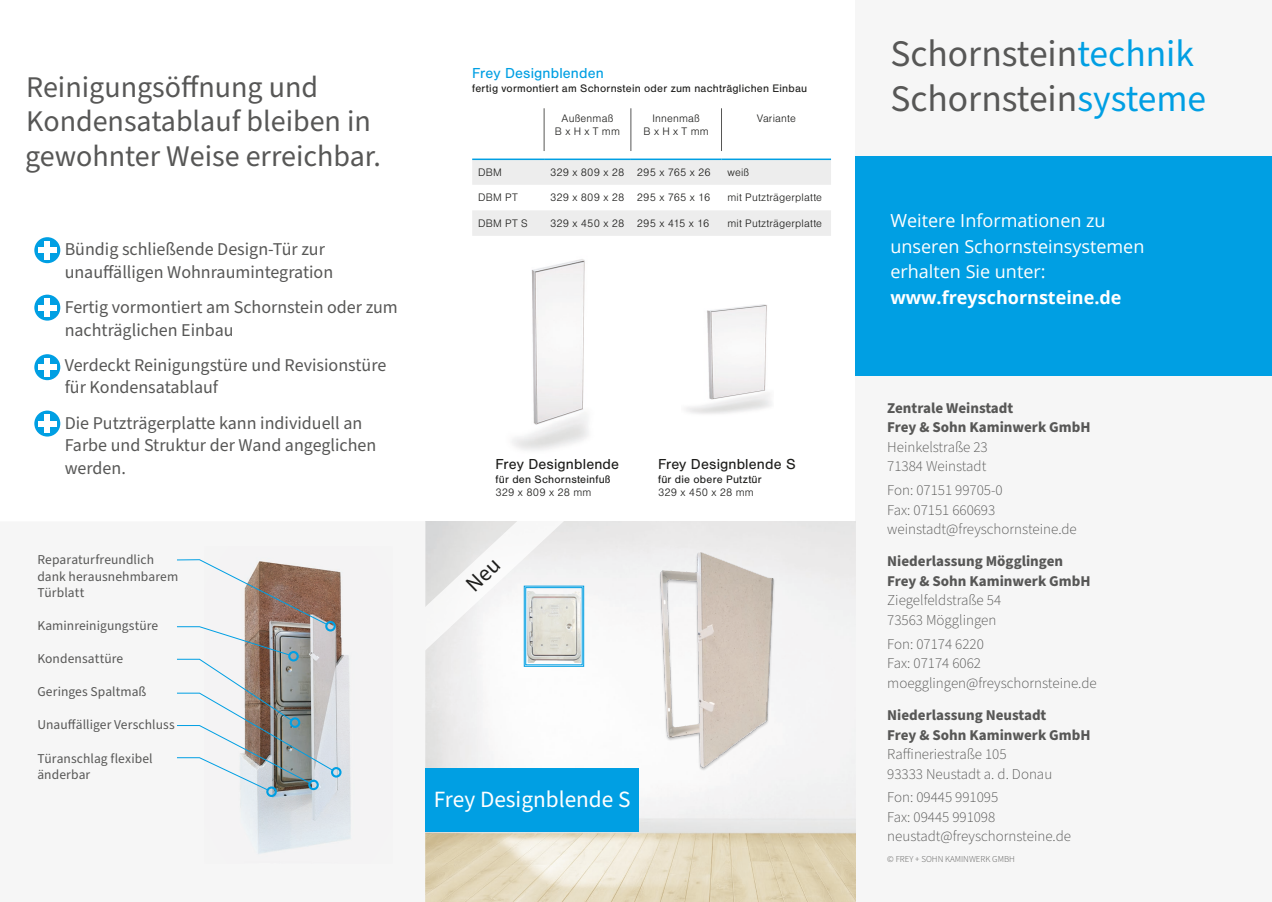
<style>
.page{position:relative;width:1272px;height:902px;background:#fff}
.page>*{position:absolute;margin:0;border:0;box-sizing:border-box;transform-origin:0 0}
.Überschrift_Titelsei{font:37.5px "Source Sans Pro";color:#575756}
.Seitenkopfzeile___bl{font:30px/34.5px "Source Sans Pro";color:#575756}
.t1{font:23.25px "Source Sans Pro";color:#fff}
.Frey_Überschriftente{font:18px/22.5px "Source Sans Pro";color:#575756}
.Abschnittstitel_Seit{font:18px/25.5px "Open Sans";color:#fff}
.Abschnittstitel_Seit-2{font:700 18px "Open Sans";color:#fff}
.Frey_Artikeltext{font:300 15px "Source Sans Pro";color:#575756}
.Frey_Artikeltext-2{font:700 15px "Source Sans Pro";color:#575756}
.Frey_Headlines_16_22{font:15px "Nimbus San";letter-spacing:.01em;color:#1d1d1b}
.Frey_Headlines_16_22-2{font:15px "Nimbus San";letter-spacing:.01em;color:#009fe3}
.Frey_Artikeltext-3{font:13.5px/16.5px "Source Sans Pro";letter-spacing:.005em;color:#575756}
.HL_mit_verzinkt{font:300 11.25px "Nimbus San";letter-spacing:.015em;color:#1d1d1b}
.Frey_Headlines_16_22-3{font:11.25px "Nimbus San";letter-spacing:.02em;color:#1d1d1b}
.Titel_1{font:300 11.25px/13.5px "Nimbus San";letter-spacing:.015em;color:#1d1d1b;text-align:center}
.Frey_Artikeltext-4{font:300 9px "Source Sans Pro";color:#575756}
.s1{color:#009fe3}
</style>
<div class="page">
<div style="left:855px;top:0;width:416px;height:901px;background:#f6f6f6"></div>
<img style="left:425px;top:521px;width:430px;height:380px">
<div style="left:0;top:521px;width:425px;height:380px;background:#f6f6f6"></div>
<img style="left:240px;top:571px;width:111px;height:283px">
<div style="left:325px;top:621px;width:11px;height:10px;border:2px solid #009fe3;border-radius:50%"></div>
<div style="left:331px;top:767px;width:10px;height:10px;border:2px solid #009fe3;border-radius:50%"></div>
<div style="left:266px;top:786px;width:11px;height:11px;border:2px solid #009fe3;border-radius:50%"></div>
<svg style="left:177px;top:559px;width:156px;height:231px"></svg>
<div style="left:290px;top:717px;width:10px;height:10px;border:2px solid #009fe3;border-radius:50%"></div>
<div style="left:855px;top:156px;width:416px;height:220px;background:#009fe3"></div>
<svg style="left:472px;top:160px;width:359px;height:76px"></svg>
<hr style="left:544px;top:108px;width:1px;height:43px;background:#575756">
<hr style="left:630px;top:108px;width:1px;height:43px;background:#575756">
<hr style="left:721px;top:108px;width:1px;height:43px;background:#575756">
<hr style="left:472px;top:158px;width:72px;height:2px;background:#009fe3">
<hr style="left:544px;top:158px;width:87px;height:2px;background:#009fe3">
<hr style="left:631px;top:158px;width:90px;height:2px;background:#009fe3">
<hr style="left:721px;top:158px;width:110px;height:2px;background:#009fe3">
<img style="left:512px;top:259px;width:77px;height:192px">
<img style="left:686px;top:304px;width:86px;height:110px">
<img style="left:597px;top:532px;width:201px;height:268px">
<div style="left:524px;top:586px;width:60px;height:80px;border:1px solid #009fe3"></div>
<div style="left:425px;top:767px;width:214px;height:64px;background:#009fe3"></div>
<div style="left:34px;top:237px;width:26px;height:26px;background:#009fe3;border-radius:50%"></div>
<div style="left:45px;top:241px;width:5px;height:18px;background:#fff"></div>
<div style="left:38px;top:247px;width:19px;height:6px;background:#fff"></div>
<svg style="left:34px;top:294px;width:26px;height:26px"></svg>
<div style="left:45px;top:298px;width:5px;height:19px;background:#fff"></div>
<div style="left:38px;top:305px;width:19px;height:5px;background:#fff"></div>
<div style="left:34px;top:354px;width:26px;height:26px;background:#009fe3;border-radius:50%"></div>
<div style="left:45px;top:358px;width:5px;height:18px;background:#fff"></div>
<div style="left:38px;top:364px;width:19px;height:6px;background:#fff"></div>
<svg style="left:34px;top:410px;width:26px;height:26px"></svg>
<div style="left:45px;top:414px;width:5px;height:19px;background:#fff"></div>
<div style="left:38px;top:421px;width:19px;height:5px;background:#fff"></div>
<img style="left:527px;top:591px;width:53px;height:71px">
<svg style="left:425px;top:521px;width:141px;height:140px"></svg>
<p class="Seitenkopfzeile___bl" style="left:25px;top:70px;width:357px">Reinigungsöffnung und<br>Kondensatablauf bleiben in gewohnter Weise erreichbar.</p>
<p class="Frey_Überschriftente" style="left:65px;top:238px;width:270px;text-indent:-22px">-&gt; Bündig schließende Design-Tür zur unauffälligen Wohnraumintegration</p>
<p class="Frey_Überschriftente" style="left:65px;top:296px;width:335px;text-indent:-22px">-&gt; Fertig vormontiert am Schornstein oder zum nachträglichen Einbau</p>
<p class="Frey_Überschriftente" style="left:65px;top:354px;width:323px;text-indent:-22px">-&gt; Verdeckt Reinigungstüre und Revisionstüre für Kondensatablauf</p>
<p class="Frey_Überschriftente" style="left:65px;top:412px;width:313px;text-indent:-22px">-&gt; Die Putzträgerplatte kann individuell an<br>Farbe und Struktur der Wand angeglichen werden.</p>
<p class="Frey_Artikeltext-3" style="left:37px;top:552px;width:142px">Reparaturfreundlich dank herausnehmbarem<br>Türblatt</p>
<p class="Frey_Artikeltext-3" style="left:37px;top:618px;width:122px">Kaminreinigungstüre</p>
<p class="Frey_Artikeltext-3" style="left:37px;top:651px;width:87px">Kondensattüre</p>
<p class="Frey_Artikeltext-3" style="left:37px;top:684px;width:110px">Geringes Spaltmaß</p>
<p class="Frey_Artikeltext-3" style="left:37px;top:717px;width:139px">Unauffälliger Verschluss</p>
<p class="Frey_Artikeltext-3" style="left:37px;top:750px;width:117px">Türanschlag flexibel änderbar</p>
<p class="Frey_Headlines_16_22-2" style="left:472px;top:65px;width:133px">Frey Designblenden</p>
<p class="Frey_Headlines_16_22-3" style="left:472px;top:82px;width:336px">fertig vormontiert am Schornstein oder zum nachträglichen Einbau</p>
<p class="Titel_1" style="left:561px;top:112px;width:53px">Außenmaß</p>
<p class="Titel_1" style="left:555px;top:125px;width:67px">B x H x T mm</p>
<p class="Titel_1" style="left:643px;top:112px;width:67px">Innenmaß<br>B x H x T mm</p>
<p class="Titel_1" style="left:756px;top:112px;width:41px">Variante</p>
<p class="HL_mit_verzinkt" style="left:478px;top:166px;width:25px">DBM</p>
<p class="HL_mit_verzinkt" style="left:550px;top:166px;width:76px">329 x 809 x 28</p>
<p class="HL_mit_verzinkt" style="left:637px;top:166px;width:76px">295 x 765 x 26</p>
<p class="HL_mit_verzinkt" style="left:727px;top:166px;width:23px">weiß</p>
<p class="HL_mit_verzinkt" style="left:478px;top:192px;width:41px">DBM PT</p>
<p class="HL_mit_verzinkt" style="left:550px;top:192px;width:76px">329 x 809 x 28</p>
<p class="HL_mit_verzinkt" style="left:637px;top:192px;width:75px">295 x 765 x 16</p>
<p class="HL_mit_verzinkt" style="left:727px;top:192px;width:96px">mit Putzträgerplatte</p>
<p class="HL_mit_verzinkt" style="left:478px;top:217px;width:51px">DBM PT S</p>
<p class="HL_mit_verzinkt" style="left:550px;top:217px;width:76px">329 x 450 x 28</p>
<p class="HL_mit_verzinkt" style="left:637px;top:217px;width:74px">295 x 415 x 16</p>
<p class="HL_mit_verzinkt" style="left:727px;top:217px;width:96px">mit Putzträgerplatte</p>
<p class="Frey_Headlines_16_22" style="left:495px;top:456px;width:125px">Frey Designblende</p>
<p class="Frey_Headlines_16_22-3" style="left:495px;top:473px;width:117px">für den Schornsteinfuß</p>
<p class="HL_mit_verzinkt" style="left:495px;top:486px;width:97px">329 x 809 x 28 mm</p>
<p class="Frey_Headlines_16_22" style="left:658px;top:456px;width:139px">Frey Designblende S</p>
<p class="Frey_Headlines_16_22-3" style="left:658px;top:473px;width:105px">für die obere Putztür</p>
<p class="HL_mit_verzinkt" style="left:658px;top:486px;width:97px">329 x 450 x 28 mm</p>
<p class="t1" style="left:434px;top:783px;width:198px">Frey Designblende S</p>
<p class="Überschrift_Titelsei" style="left:890px;top:28px;width:305px">Schornstein<span class="s1">technik</span></p>
<p class="Überschrift_Titelsei" style="left:890px;top:73px;width:317px">Schornstein<span class="s1">systeme</span></p>
<p class="Abschnittstitel_Seit" style="left:890px;top:207px;width:255px">Weitere Informationen zu unseren Schornsteinsystemen erhalten Sie unter:</p>
<p class="Abschnittstitel_Seit-2" style="left:890px;top:284px;width:233px">www.freyschornsteine.de</p>
<p class="Frey_Artikeltext-2" style="left:887px;top:397px;width:128px">Zentrale Weinstadt</p>
<p class="Frey_Artikeltext-2" style="left:887px;top:417px;width:205px">Frey &amp; Sohn Kaminwerk GmbH</p>
<p class="Frey_Artikeltext" style="left:887px;top:437px;width:102px">Heinkelstraße 23</p>
<p class="Frey_Artikeltext" style="left:887px;top:456px;width:101px">71384 Weinstadt</p>
<p class="Frey_Artikeltext" style="left:887px;top:480px;width:117px">Fon: 07151 99705-0</p>
<p class="Frey_Artikeltext" style="left:887px;top:499px;width:110px">Fax: 07151 660693</p>
<p class="Frey_Artikeltext" style="left:887px;top:519px;width:191px">weinstadt@freyschornsteine.de</p>
<p class="Frey_Artikeltext-2" style="left:887px;top:551px;width:177px">Niederlassung Mögglingen</p>
<p class="Frey_Artikeltext-2" style="left:887px;top:570px;width:205px">Frey &amp; Sohn Kaminwerk GmbH</p>
<p class="Frey_Artikeltext" style="left:887px;top:590px;width:115px">Ziegelfeldstraße 54</p>
<p class="Frey_Artikeltext" style="left:887px;top:610px;width:111px">73563 Mögglingen</p>
<p class="Frey_Artikeltext" style="left:887px;top:633px;width:98px">Fon: 07174 6220</p>
<p class="Frey_Artikeltext" style="left:887px;top:653px;width:95px">Fax: 07174 6062</p>
<p class="Frey_Artikeltext" style="left:887px;top:672px;width:211px">moegglingen@freyschornsteine.de</p>
<p class="Frey_Artikeltext-2" style="left:887px;top:704px;width:161px">Niederlassung Neustadt</p>
<p class="Frey_Artikeltext-2" style="left:887px;top:724px;width:205px">Frey &amp; Sohn Kaminwerk GmbH</p>
<p class="Frey_Artikeltext" style="left:887px;top:744px;width:121px">Raffineriestraße 105</p>
<p class="Frey_Artikeltext" style="left:887px;top:763px;width:166px">93333 Neustadt a. d. Donau</p>
<p class="Frey_Artikeltext" style="left:887px;top:787px;width:112px">Fon: 09445 991095</p>
<p class="Frey_Artikeltext" style="left:887px;top:806px;width:110px">Fax: 09445 991098</p>
<p class="Frey_Artikeltext" style="left:887px;top:826px;width:185px">neustadt@freyschornsteine.de</p>
<p class="Frey_Artikeltext-4" style="left:887px;top:853px;width:129px">© FREY + SOHN KAMINWERK GMBH</p>
</div>
